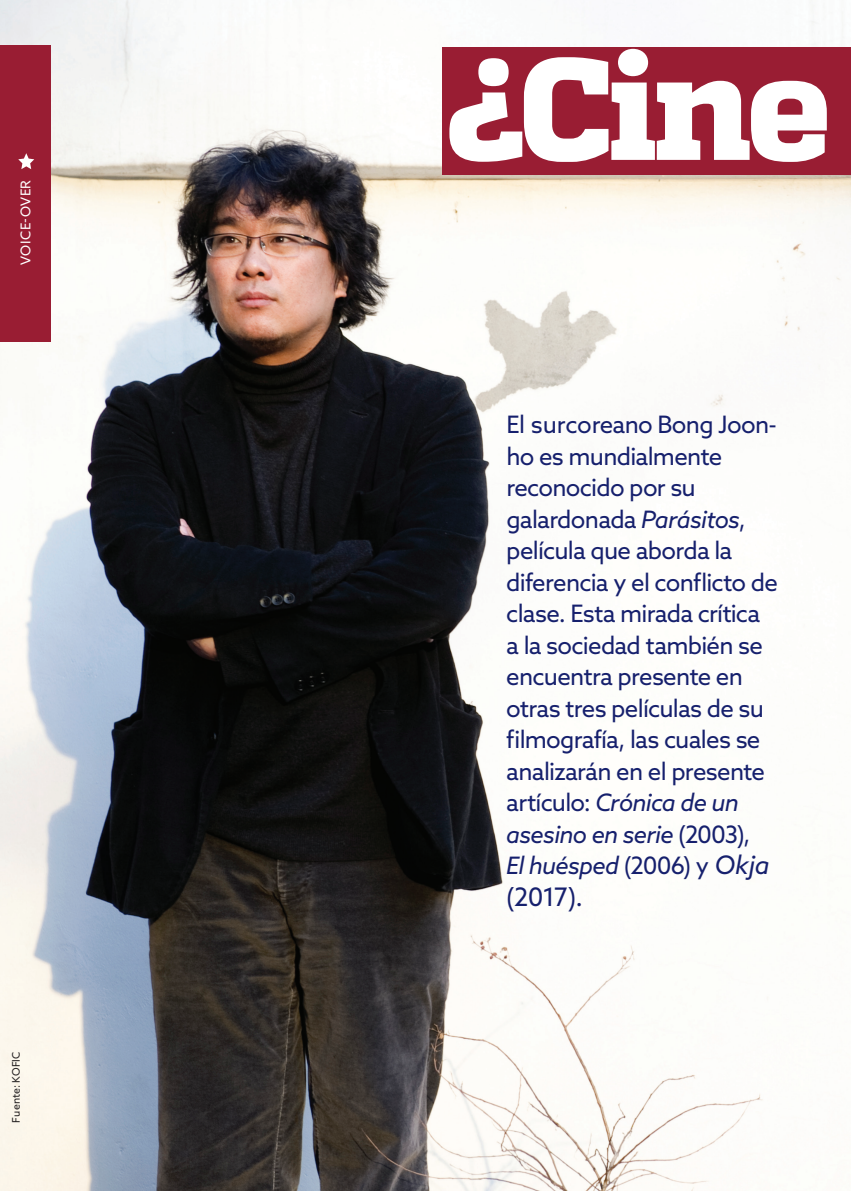
<style>
.page{position:relative;width:851px;height:1191px;background:#fff}
.page>*{position:absolute;margin:0;border:0;box-sizing:border-box;transform-origin:0 0}
.t1{font:800 144px "Quadon";color:#fff}
.t2{font:25.5px "Azo Sans";color:#16206d}
.t3{font:24px/31.5px "Azo Sans";letter-spacing:-.03em;color:#16206d}
.t4{font:13.5px "Azo Sans";letter-spacing:.04em;color:#fff}
.t5{font:10.5px "Azo Sans";letter-spacing:.025em;color:#231f20}
.s1{font-style:italic}
.s2{font-style:italic;font-size:25.5px}
</style>
<div class="page">
<img style="left:0;top:0;width:850px;height:1191px">
<div style="left:0;top:45px;width:51px;height:296px;background:#991d33"></div>
<svg style="left:18px;top:153px;width:16px;height:16px"></svg>
<div style="left:442px;top:47px;width:408px;height:127px;background:#991d33"></div>
<p class="t4" style="left:17px;top:265px;width:87px;rotate:-90deg">VOICE-OVER</p>
<p class="t5" style="left:9px;top:1122px;width:73px;rotate:-90deg">Fuente: KOFIC</p>
<h1 class="t1" style="left:447px;top:25px;width:386px">¿Cine</h1>
<p class="t3" style="left:506px;top:408px;width:273px">El surcoreano Bong Joon&shy;ho es mundialmente reconocido por su galardonada <span class="s1">Parásitos</span>, película que aborda la diferencia y el conflicto de clase. Esta mirada crítica a la sociedad también se encuentra presente en otras tres películas de su filmografía, las cuales se analizarán en el presente artículo: <span class="s1">Crónica de un asesino en serie</span> (2003),<br><span class="s1">El huésped</span> (2006) y <span class="s2">Okja</span></p>
<p class="t2" style="left:506px;top:880px;width:78px">(2017).</p>
</div>
